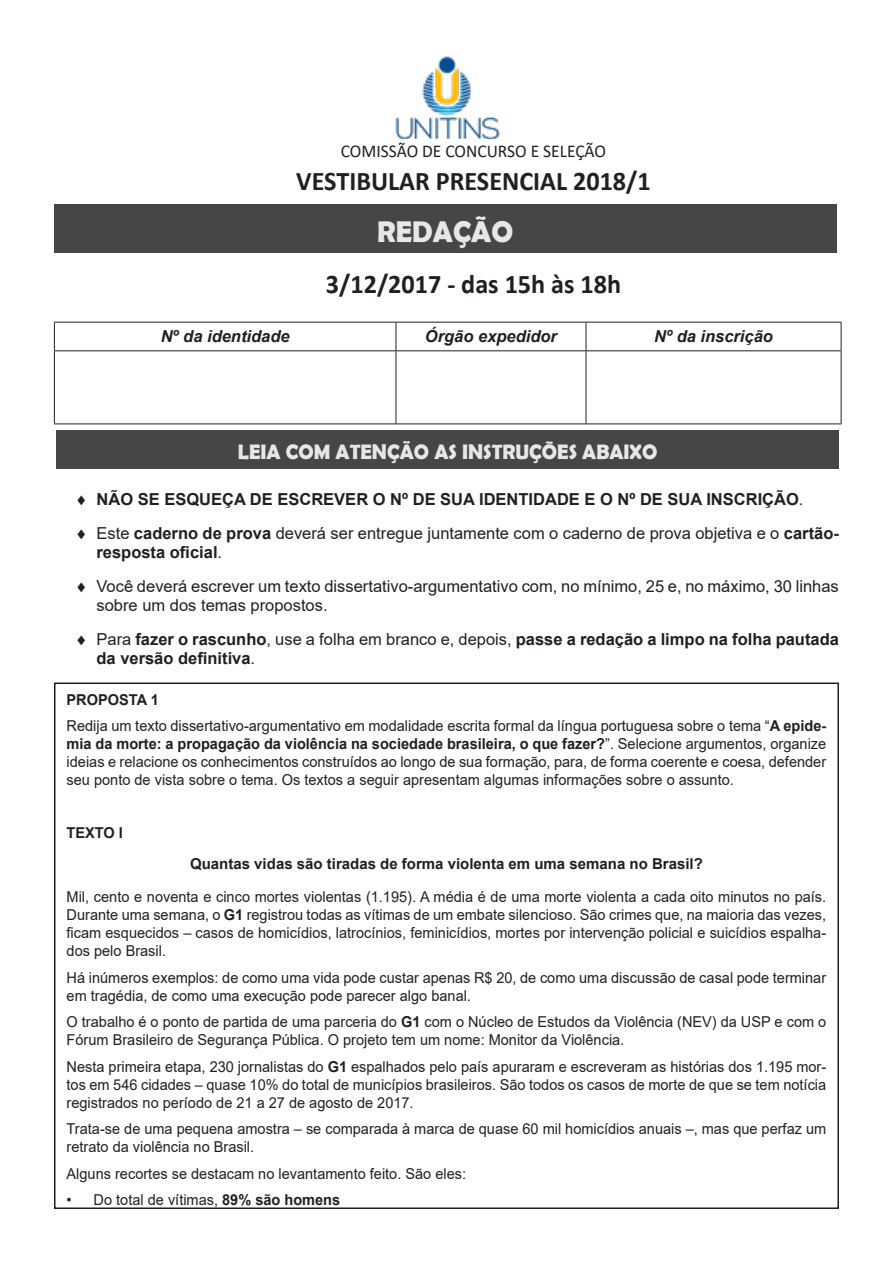
<style>
.page{position:relative;width:893px;height:1263px;background:#fff}
.page>*{position:absolute;margin:0;border:0;box-sizing:border-box;transform-origin:0 0}
.texto_da_questão{font:700 30px "Berlin Sans FB Demi";color:#e6e7e9}
.questões{font:700 27px "Calibri";color:#231f20}
.texto_da_questão-2{font:700 21px "Berlin Sans FB Demi";color:#e6e7e9}
.questões-2{font:18px "Calibri";color:#231f20}
.t1{font:16.5px/18.9px "Arial";color:#231f20}
.t2{font:700 16.5px/18.9px "Arial";color:#231f20}
.t3{font:italic 700 16.5px "Arial";color:#231f20}
.texto_da_questão-3{font:15px/18px "Arial";color:#231f20;text-align:justify}
.texto_da_questão-4{font:700 15px "Arial";color:#231f20}
.s1{font-weight:400}
.s2{font-weight:700}
</style>
<div class="page">
<hr style="left:54px;top:322px;width:342px;height:1px;background:#231f20">
<svg style="left:54px;top:322px;width:1px;height:28px"></svg>
<hr style="left:396px;top:322px;width:190px;height:1px;background:#231f20">
<svg style="left:396px;top:322px;width:1px;height:28px"></svg>
<hr style="left:586px;top:322px;width:255px;height:1px;background:#231f20">
<svg style="left:586px;top:322px;width:1px;height:28px"></svg>
<svg style="left:841px;top:322px;width:1px;height:28px"></svg>
<hr style="left:54px;top:350px;width:342px;height:1px;background:#231f20">
<hr style="left:54px;top:351px;width:1px;height:72px;background:#231f20">
<hr style="left:396px;top:350px;width:190px;height:1px;background:#231f20">
<hr style="left:396px;top:351px;width:1px;height:72px;background:#231f20">
<hr style="left:586px;top:350px;width:255px;height:1px;background:#231f20">
<hr style="left:586px;top:351px;width:1px;height:72px;background:#231f20">
<hr style="left:841px;top:351px;width:1px;height:72px;background:#231f20">
<hr style="left:54px;top:423px;width:342px;height:1px;background:#231f20">
<hr style="left:396px;top:423px;width:190px;height:1px;background:#231f20">
<hr style="left:586px;top:423px;width:255px;height:1px;background:#231f20">
<img style="left:395px;top:56px;width:104px;height:83px">
<div style="left:54px;top:204px;width:783px;height:49px;background:#454647"></div>
<div style="left:56px;top:430px;width:783px;height:38px;background:#454647"></div>
<p class="questões-2" style="left:341px;top:139px;width:267px">COMISSÃO DE CONCURSO E SELEÇÃO</p>
<p class="questões" style="left:296px;top:162px;width:356px">VESTIBULAR PRESENCIAL 2018/1</p>
<p class="texto_da_questão" style="left:377px;top:214px;width:138px">REDAÇÃO</p>
<p class="questões" style="left:326px;top:264px;width:297px">3/12/2017 - das 15h às 18h</p>
<p class="t3" style="left:161px;top:326px;width:130px">Nº da identidade</p>
<p class="t3" style="left:425px;top:326px;width:134px">Órgão expedidor</p>
<p class="t3" style="left:654px;top:326px;width:120px">Nº da inscrição</p>
<p class="texto_da_questão-2" style="left:238px;top:440px;width:421px">LEIA COM ATENÇÃO AS INSTRUÇÕES ABAIXO</p>
<p class="t2" style="left:75px;top:490px;width:730px">♦ NÃO SE ESQUEÇA DE ESCREVER O Nº DE SUA IDENTIDADE E O Nº DE SUA INSCRIÇÃO<span class="s1">.</span></p>
<p class="t1" style="left:97px;top:524px;width:744px;text-indent:-21px">♦ Este <span class="s2">caderno de prova</span> deverá ser entregue juntamente com o caderno de prova objetiva e o <span class="s2">cartão&shy;resposta oficial</span>.</p>
<p class="t1" style="left:97px;top:577px;width:744px;text-indent:-21px">♦ Você deverá escrever um texto dissertativo-argumentativo com, no mínimo, 25 e, no máximo, 30 linhas sobre um dos temas propostos.</p>
<p class="t2" style="left:97px;top:630px;width:744px;text-indent:-21px">♦ <span class="s1">Para</span> fazer o rascunho<span class="s1">, use a folha em branco e, depois,</span> passe a redação a limpo na folha pautada da versão definitiva<span class="s1">.</span></p>
<p class="texto_da_questão-4" style="left:67px;top:689px;width:94px">PROPOSTA 1</p>
<p class="texto_da_questão-3" style="left:67px;top:717px;width:761px">Redija um texto dissertativo-argumentativo em modalidade escrita formal da língua portuguesa sobre o tema “<span class="s2">A epide&shy;mia da morte: a propagação da violência na sociedade brasileira, o que fazer?</span>”. Selecione argumentos, organize ideias e relacione os conhecimentos construídos ao longo de sua formação, para, de forma coerente e coesa, defender seu ponto de vista sobre o tema. Os textos a seguir apresentam algumas informações sobre o assunto.</p>
<p class="texto_da_questão-4" style="left:67px;top:822px;width:58px">TEXTO I</p>
<p class="texto_da_questão-4" style="left:190px;top:853px;width:514px">Quantas vidas são tiradas de forma violenta em uma semana no Brasil?</p>
<p class="texto_da_questão-3" style="left:67px;top:888px;width:761px">Mil, cento e noventa e cinco mortes violentas (1.195). A média é de uma morte violenta a cada oito minutos no país.<br>Durante uma semana, o <span class="s2">G1</span> registrou todas as vítimas de um embate silencioso. São crimes que, na maioria das vezes, ficam esquecidos – casos de homicídios, latrocínios, feminicídios, mortes por intervenção policial e suicídios espalha&shy;dos pelo Brasil.</p>
<p class="texto_da_questão-3" style="left:67px;top:968px;width:761px">Há inúmeros exemplos: de como uma vida pode custar apenas R$ 20, de como uma discussão de casal pode terminar em tragédia, de como uma execução pode parecer algo banal.</p>
<p class="texto_da_questão-3" style="left:67px;top:1013px;width:761px">O trabalho é o ponto de partida de uma parceria do <span class="s2">G1</span> com o Núcleo de Estudos da Violência (NEV) da USP e com o<br>Fórum Brasileiro de Segurança Pública. O projeto tem um nome: Monitor da Violência.</p>
<p class="texto_da_questão-3" style="left:67px;top:1057px;width:761px">Nesta primeira etapa, 230 jornalistas do <span class="s2">G1</span> espalhados pelo país apuraram e escreveram as histórias dos 1.195 mor&shy;tos em 546 cidades – quase 10% do total de municípios brasileiros. São todos os casos de morte de que se tem notícia registrados no período de 21 a 27 de agosto de 2017.</p>
<p class="texto_da_questão-3" style="left:67px;top:1120px;width:761px">Trata-se de uma pequena amostra – se comparada à marca de quase 60 mil homicídios anuais –, mas que perfaz um retrato da violência no Brasil.</p>
<p class="texto_da_questão-3" style="left:67px;top:1164px;width:401px">Alguns recortes se destacam no levantamento feito. São eles:</p>
<p class="texto_da_questão-3" style="left:67px;top:1191px;width:275px">• Do total de vítimas, <span class="s2">89% são homens</span></p>
</div>
